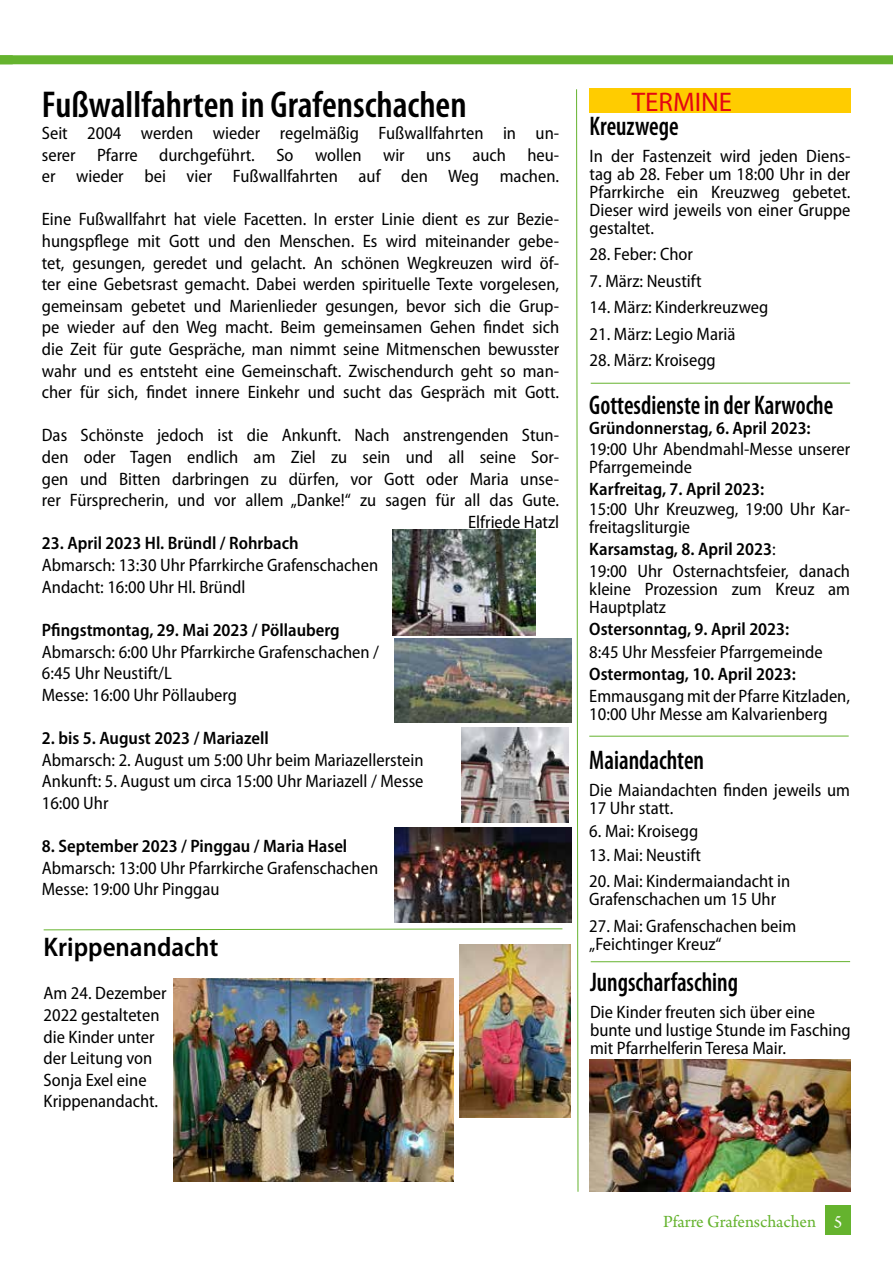
<style>
.page{position:relative;width:893px;height:1263px;background:#fff}
.page>*{position:absolute;margin:0;border:0;box-sizing:border-box;transform-origin:0 0}
.t1{font:600 condensed 37.5px "Myriad Pro";color:#000}
.t2{font:600 condensed 27px "Myriad Pro";color:#000;scale:.9 1}
.t3{font:600 semi-condensed 27px "Myriad Pro";color:#000}
.t4{font:27px "Myriad Pro";color:#e30613}
.t5{font:semi-condensed 18px/21.6px "Myriad Pro";color:#000}
.t6{font:600 semi-condensed 18px "Myriad Pro";color:#000}
.t7{font:18px "Arno Pro";letter-spacing:-.005em;color:#65b32e}
.s1{font-weight:600}
.s2{color:#fff}
</style>
<div class="page">
<div style="left:0;top:55px;width:893px;height:9px;background:#65b32e"></div>
<svg style="left:576px;top:89px;width:3px;height:1103px"></svg>
<svg style="left:43px;top:928px;width:520px;height:2px"></svg>
<hr style="left:591px;top:383px;width:259px;height:1px;background:#65b32e">
<img style="left:392px;top:529px;width:143px;height:107px">
<img style="left:394px;top:639px;width:178px;height:84px">
<img style="left:462px;top:727px;width:107px;height:96px">
<img style="left:394px;top:827px;width:177px;height:96px">
<div style="left:589px;top:88px;width:261px;height:25px;background:#fc0"></div>
<hr style="left:589px;top:736px;width:260px;height:1px;background:#65b32e">
<img style="left:460px;top:944px;width:111px;height:173px">
<img style="left:173px;top:978px;width:281px;height:203px">
<hr style="left:591px;top:961px;width:259px;height:1px;background:#65b32e">
<img style="left:589px;top:1060px;width:262px;height:132px">
<div style="left:825px;top:1205px;width:26px;height:30px;background:#65b32e"></div>
<h1 class="t1" style="left:42px;top:82px;width:426px">Fußwallfahrten in Grafenschachen</h1>
<p class="t5" style="left:42px;top:122px;width:519px;text-align:justify">Seit 2004 werden wieder regelmäßig Fußwallfahrten in un&shy;serer Pfarre durchgeführt. So wollen wir uns auch heu&shy;er wieder bei vier Fußwallfahrten auf den Weg machen.</p>
<p class="t5" style="left:42px;top:208px;width:519px;text-align:justify">Eine Fußwallfahrt hat viele Facetten. In erster Linie dient es zur Bezie&shy;hungspflege mit Gott und den Menschen. Es wird miteinander gebe&shy;tet, gesungen, geredet und gelacht. An schönen Wegkreuzen wird öf&shy;ter eine Gebetsrast gemacht. Dabei werden spirituelle Texte vorgelesen, gemeinsam gebetet und Marienlieder gesungen, bevor sich die Grup&shy;pe wieder auf den Weg macht. Beim gemeinsamen Gehen findet sich die Zeit für gute Gespräche, man nimmt seine Mitmenschen bewusster wahr und es entsteht eine Gemeinschaft. Zwischendurch geht so man&shy;cher für sich, findet innere Einkehr und sucht das Gespräch mit Gott.</p>
<p class="t5" style="left:42px;top:424px;width:519px;text-align:right">Das Schönste jedoch ist die Ankunft. Nach anstrengenden Stun&shy;den oder Tagen endlich am Ziel zu sein und all seine Sor&shy;gen und Bitten darbringen zu dürfen, vor Gott oder Maria unse&shy;rer Fürsprecherin, und vor allem „Danke!“ zu sagen für all das Gute.<br>Elfriede Hatzl</p>
<p class="t6" style="left:42px;top:532px;width:258px">23. April 2023 Hl. Bründl / Rohrbach</p>
<p class="t5" style="left:42px;top:554px;width:338px">Abmarsch: 13:30 Uhr Pfarrkirche Grafenschachen<br>Andacht: 16:00 Uhr Hl. Bründl</p>
<p class="t6" style="left:42px;top:618px;width:299px">Pfingstmontag, 29. Mai 2023 / Pöllauberg</p>
<p class="t5" style="left:42px;top:640px;width:339px">Abmarsch: 6:00 Uhr Pfarrkirche Grafenschachen /<br>6:45 Uhr Neustift/L<br>Messe: 16:00 Uhr Pöllauberg</p>
<p class="t6" style="left:42px;top:726px;width:228px">2. bis 5. August 2023 / Mariazell</p>
<p class="t5" style="left:42px;top:748px;width:383px;text-align:justify">Abmarsch: 2. August um 5:00 Uhr beim Mariazellerstein Ankunft: 5. August um circa 15:00 Uhr Mariazell / Messe 16:00 Uhr</p>
<p class="t6" style="left:42px;top:834px;width:307px">8. September 2023 / Pinggau / Maria Hasel</p>
<p class="t5" style="left:42px;top:856px;width:338px">Abmarsch: 13:00 Uhr Pfarrkirche Grafenschachen<br>Messe: 19:00 Uhr Pinggau</p>
<h2 class="t4" style="left:632px;top:85px;width:102px">TERMINE</h2>
<h2 class="t2" style="left:590px;top:109px;width:100px">Kreuzwege</h2>
<p class="t5" style="left:590px;top:146px;width:262px;line-height:18px;text-align:justify">In der Fastenzeit wird jeden Diens&shy;tag ab 28. Feber um 18:00 Uhr in der Pfarrkirche ein Kreuzweg gebetet.<br>Dieser wird jeweils von einer Gruppe gestaltet.</p>
<p class="t5" style="left:590px;top:243px;width:105px">28. Feber: Chor</p>
<p class="t5" style="left:590px;top:269px;width:113px">7. März: Neustift</p>
<p class="t5" style="left:590px;top:296px;width:180px">14. März: Kinderkreuzweg</p>
<p class="t5" style="left:590px;top:322px;width:147px">21. März: Legio Mariä</p>
<p class="t5" style="left:590px;top:349px;width:128px">28. März: Kroisegg</p>
<h2 class="t2" style="left:589px;top:388px;width:273px">Gottesdienste in der Karwoche</h2>
<p class="t6" style="left:589px;top:417px;width:223px">Gründonnerstag, 6. April 2023:</p>
<p class="t5" style="left:589px;top:440px;width:262px;line-height:18px">19:00 Uhr Abendmahl-Messe unserer<br>Pfarrgemeinde</p>
<p class="t6" style="left:589px;top:478px;width:177px">Karfreitag, 7. April 2023:</p>
<p class="t5" style="left:589px;top:499px;width:262px;line-height:18px">15:00 Uhr Kreuzweg, 19:00 Uhr Kar&shy;freitagsliturgie</p>
<p class="t5" style="left:589px;top:537px;width:262px;line-height:22.2px"><span class="s1">Karsamstag, 8. April 2023</span>:<br>19:00 Uhr Osternachtsfeier, danach</p>
<p class="t5" style="left:589px;top:580px;width:262px;line-height:18px">kleine Prozession zum Kreuz am<br>Hauptplatz</p>
<p class="t6" style="left:589px;top:618px;width:202px">Ostersonntag, 9. April 2023:</p>
<p class="t5" style="left:589px;top:640px;width:235px">8:45 Uhr Messfeier Pfarrgemeinde</p>
<p class="t6" style="left:589px;top:662px;width:208px">Ostermontag, 10. April 2023:</p>
<p class="t5" style="left:589px;top:687px;width:262px;line-height:18px">Emmausgang mit der Pfarre Kitzladen,<br>10:00 Uhr Messe am Kalvarienberg</p>
<h2 class="t2" style="left:589px;top:744px;width:129px">Maiandachten</h2>
<p class="t5" style="left:589px;top:781px;width:262px;line-height:18px">Die Maiandachten finden jeweils um<br>17 Uhr statt.</p>
<p class="t5" style="left:589px;top:820px;width:110px">6. Mai: Kroisegg</p>
<p class="t5" style="left:589px;top:844px;width:113px">13. Mai: Neustift</p>
<p class="t5" style="left:589px;top:872px;width:203px;line-height:18px">20. Mai: Kindermaiandacht in<br>Grafenschachen um 15 Uhr</p>
<p class="t5" style="left:589px;top:915px;width:208px">27. Mai: Grafenschachen beim</p>
<h2 class="t3" style="left:44px;top:930px;width:176px">Krippenandacht</h2>
<p class="t5" style="left:589px;top:933px;width:134px">„Feichtinger Kreuz“</p>
<p class="t5" style="left:44px;top:982px;width:124px">Am 24. Dezember<br>2022 gestalteten die Kinder unter der Leitung von<br>Sonja Exel eine<br>Krippenandacht.</p>
<h2 class="t2" style="left:590px;top:965px;width:166px">Jungscharfasching</h2>
<p class="t5" style="left:590px;top:1002px;width:262px;line-height:18px">Die Kinder freuten sich über eine bunte und lustige Stunde im Fasching mit Pfarrhelferin Teresa Mair.</p>
<p class="t7" style="left:663px;top:1211px;width:181px">Pfarre Grafenschachen <span class="s2">5</span></p>
</div>
